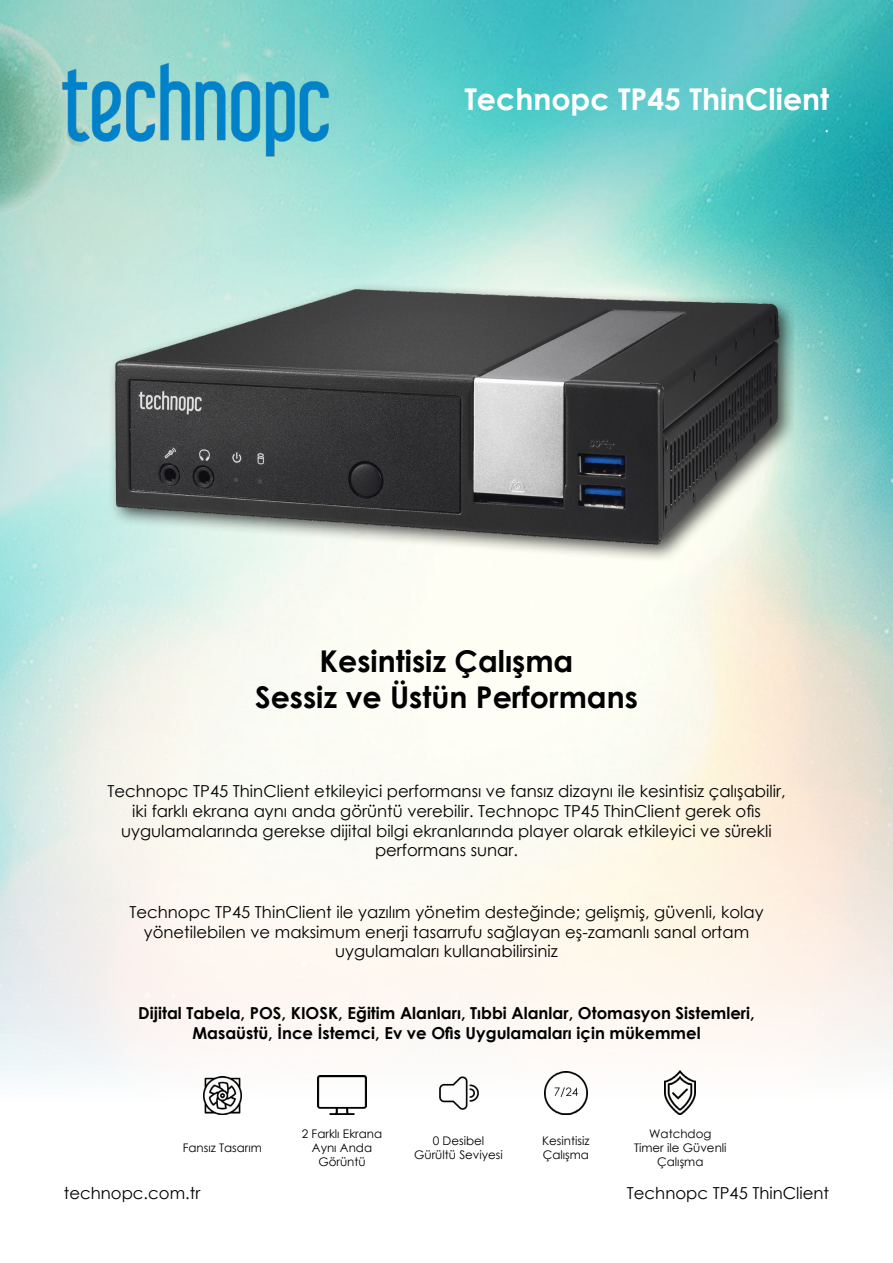
<style>
.page{position:relative;width:893px;height:1263px;background:#fff}
.page>*{position:absolute;margin:0;border:0;box-sizing:border-box;transform-origin:0 0}
.t1{font:700 30px/36px "Century Gothic";color:#000;text-align:center}
.t2{font:700 30px "Century Gothic";color:#fff}
.t3{font:18px "Century Gothic";color:#fff}
.t4{font:16.5px/19.8px "Century Gothic";color:#000;text-align:center}
.t5{font:700 16.5px/19.8px "Century Gothic";color:#000;text-align:center}
.t6{font:11.85px/14.2px "Century Gothic";color:#000;text-align:center}
</style>
<div class="page">
<img style="left:0;top:0;width:893px;height:1115px">
<img style="left:50px;top:59px;width:291px;height:102px">
<img style="left:203px;top:1076px;width:38px;height:38px">
<img style="left:665px;top:1071px;width:31px;height:44px">
<img style="left:318px;top:1076px;width:48px;height:39px">
<img style="left:439px;top:1074px;width:39px;height:39px">
<img style="left:544px;top:1072px;width:43px;height:43px">
<img style="left:100px;top:266px;width:693px;height:297px">
<h1 class="t2" style="left:464px;top:77px;width:366px">Technopc TP45 ThinClient</h1>
<p class="t3" style="left:824px;top:113px;width:6px">.</p>
<h1 class="t1" style="left:255px;top:641px;width:384px">Kesintisiz Çalışma<br>Sessiz ve Üstün Performans</h1>
<p class="t4" style="left:107px;top:781px;width:680px">Technopc TP45 ThinClient etkileyici performansı ve fansız dizaynı ile kesintisiz çalışabilir, iki farklı ekrana aynı anda görüntü verebilir. Technopc TP45 ThinClient gerek ofis uygulamalarında gerekse dijital bilgi ekranlarında player olarak etkileyici ve sürekli performans sunar.</p>
<p class="t4" style="left:129px;top:902px;width:636px">Technopc TP45 ThinClient ile yazılım yönetim desteğinde; gelişmiş, güvenli, kolay yönetilebilen ve maksimum enerji tasarrufu sağlayan eş-zamanlı sanal ortam uygulamaları kullanabilirsiniz</p>
<p class="t5" style="left:138px;top:1002px;width:618px">Dijital Tabela, POS, KIOSK, Eğitim Alanları, Tıbbi Alanlar, Otomasyon Sistemleri,<br>Masaüstü, İnce İstemci, Ev ve Ofis Uygulamaları için mükemmel</p>
<p class="t6" style="left:183px;top:1140px;width:81px">Fansız Tasarım</p>
<p class="t4" style="left:64px;top:1183px;width:138px">technopc.com.tr</p>
<p class="t6" style="left:302px;top:1126px;width:82px">2 Farklı Ekrana<br>Aynı Anda<br>Görüntü</p>
<p class="t6" style="left:414px;top:1133px;width:90px">0 Desibel<br>Gürültü Seviyesi</p>
<p class="t6" style="left:542px;top:1133px;width:49px;text-align:left">Kesintisiz<br>Çalışma</p>
<p class="t6" style="left:634px;top:1126px;width:94px">Watchdog<br>Timer ile Güvenli<br>Çalışma</p>
<p class="t4" style="left:627px;top:1183px;width:204px">Technopc TP45 ThinClient</p>
</div>
